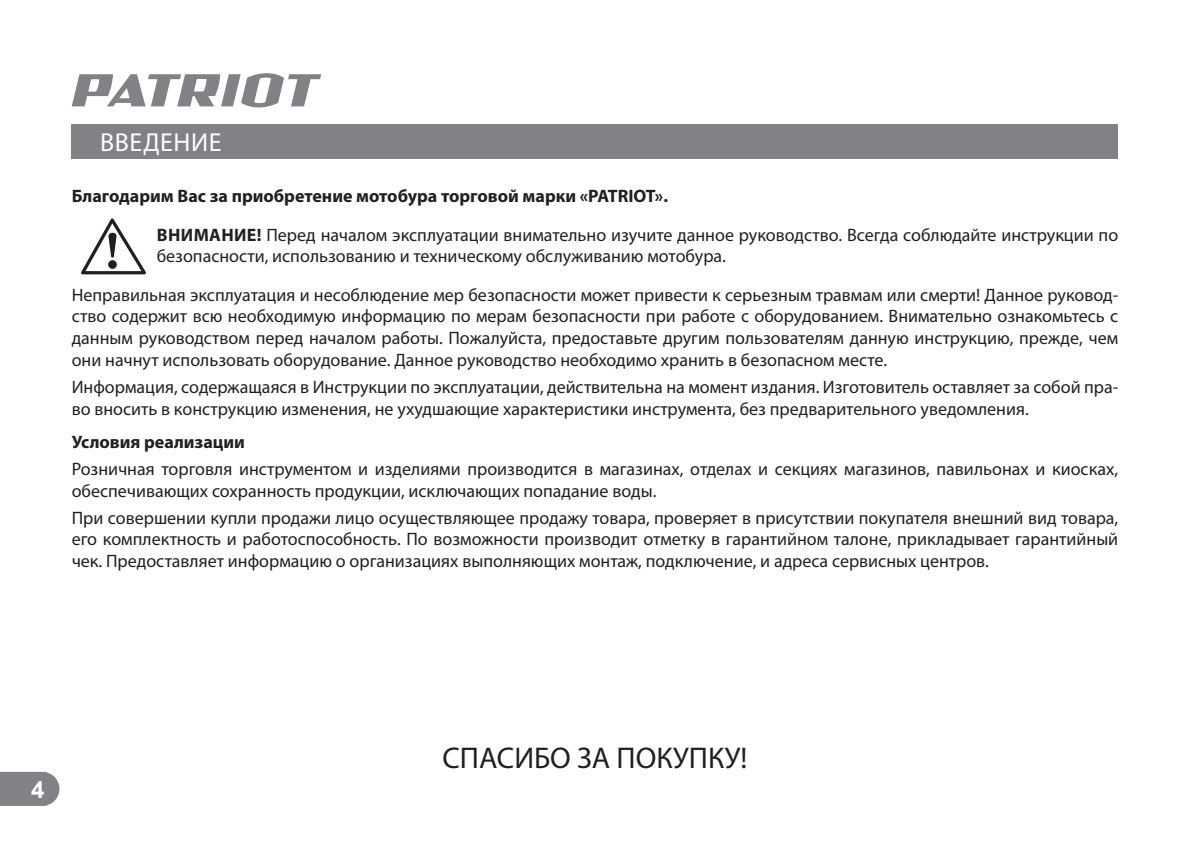
<style>
.page{position:relative;width:1191px;height:843px;background:#fff}
.page>*{position:absolute;margin:0;border:0;box-sizing:border-box;transform-origin:0 0}
.t1{font:30px "Myriad Pro";color:#231f20}
.t2{font:26px "Myriad Pro";letter-spacing:.02em;color:#fff}
.t3{font:700 24px "Arial";color:#fff}
.t4{font:18px/21.6px "Myriad Pro";color:#231f20}
.t5{font:700 18px "Myriad Pro";color:#231f20}
.s1{font-weight:700}
</style>
<div class="page">
<svg style="left:0;top:771px;width:59px;height:34px;background:#898b8e"></svg>
<svg style="left:72px;top:73px;width:249px;height:34px"></svg>
<div style="left:72px;top:124px;width:1046px;height:34px;background:#808285"></div>
<svg style="left:81px;top:218px;width:65px;height:56px"></svg>
<h2 class="t2" style="left:100px;top:130px;width:123px">ВВЕДЕНИЕ</h2>
<p class="t4" style="left:157px;top:177px;width:963px;line-height:38.6px;text-indent:-85px"><span class="s1">Благодарим Вас за приобретение мотобура торговой марки «PATRIOT».<br>ВНИМАНИЕ!</span> Перед началом эксплуатации внимательно изучите данное руководство. Всегда соблюдайте инструкции по</p>
<p class="t4" style="left:72px;top:237px;width:1048px;line-height:38.6px;text-indent:85px">безопасности, использованию и техническому обслуживанию мотобура.<br>Неправильная эксплуатация и несоблюдение мер безопасности может привести к серьезным травмам или смерти! Данное руковод-</p>
<p class="t4" style="left:72px;top:306px;width:1048px;text-align:justify">ство содержит всю необходимую информацию по мерам безопасности при работе с оборудованием. Внимательно ознакомьтесь с данным руководством перед началом работы. Пожалуйста, предоставьте другим пользователям данную инструкцию, прежде, чем они начнут использовать оборудование. Данное руководство необходимо хранить в безопасном месте.</p>
<p class="t4" style="left:72px;top:376px;width:1048px">Информация, содержащаяся в Инструкции по эксплуатации, действительна на момент издания. Изготовитель оставляет за собой пра&shy;во вносить в конструкцию изменения, не ухудшающие характеристики инструмента, без предварительного уведомления.</p>
<p class="t5" style="left:72px;top:432px;width:175px">Условия реализации</p>
<p class="t4" style="left:72px;top:458px;width:1048px">Розничная торговля инструментом и изделиями производится в магазинах, отделах и секциях магазинов, павильонах и киосках, обеспечивающих сохранность продукции, исключающих попадание воды.</p>
<p class="t4" style="left:72px;top:507px;width:1048px;text-align:justify">При совершении купли продажи лицо осуществляющее продажу товара, проверяет в присутствии покупателя внешний вид товара, его комплектность и работоспособность. По возможности производит отметку в гарантийном талоне, прикладывает гарантийный чек. Предоставляет информацию о организациях выполняющих монтаж, подключение, и адреса сервисных центров.</p>
<h3 class="t3" style="left:31px;top:774px;width:15px">4</h3>
<h1 class="t1" style="left:442px;top:742px;width:306px">СПАСИБО ЗА ПОКУПКУ!</h1>
</div>
